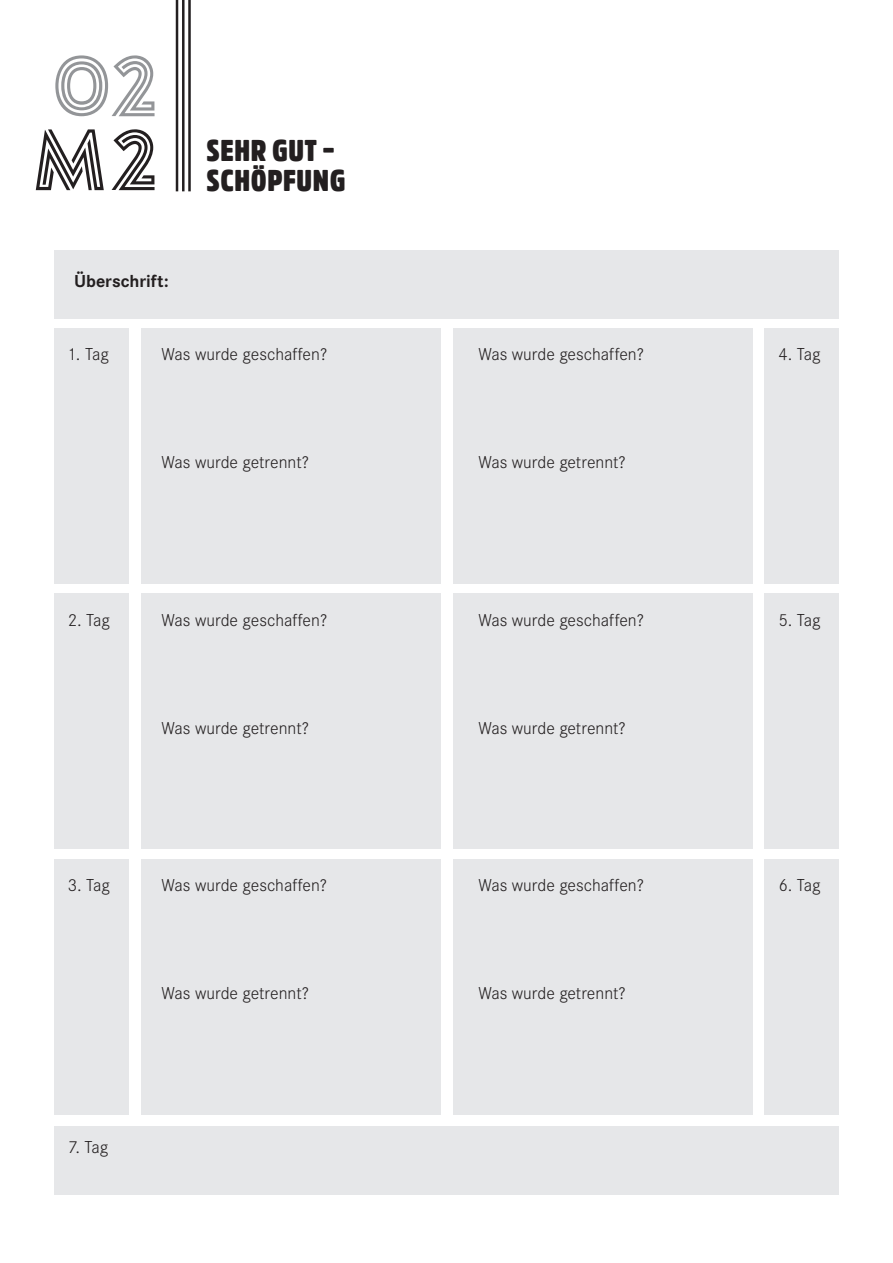
<style>
.page{position:relative;width:893px;height:1263px;background:#fff}
.page>*{position:absolute;margin:0;border:0;box-sizing:border-box;transform-origin:0 0}
.t1{font:86.7px "Argon";color:#939598}
.t2{font:86.7px "Argon";color:#231f20}
.t3{font:900 30px/30px "Amsi Pro Cond";letter-spacing:.02em;color:#231f20}
.t4{font:300 18px "Corporate S";color:#231f20}
.t5{font:700 18px "Corporate S";color:#231f20}
</style>
<div class="page">
<hr style="left:176px;top:0;width:2px;height:191px;background:#231f20">
<hr style="left:182px;top:0;width:3px;height:191px;background:#231f20">
<hr style="left:188px;top:0;width:3px;height:191px;background:#231f20">
<div style="left:54px;top:250px;width:785px;height:69px;background:#e6e7e9"></div>
<div style="left:54px;top:1126px;width:785px;height:69px;background:#e6e7e9"></div>
<div style="left:54px;top:329px;width:74px;height:255px;background:#e6e7e9"></div>
<div style="left:765px;top:329px;width:74px;height:255px;background:#e6e7e9"></div>
<div style="left:141px;top:329px;width:300px;height:255px;background:#e6e7e9"></div>
<div style="left:453px;top:329px;width:300px;height:255px;background:#e6e7e9"></div>
<div style="left:54px;top:594px;width:74px;height:255px;background:#e6e7e9"></div>
<div style="left:765px;top:594px;width:74px;height:255px;background:#e6e7e9"></div>
<div style="left:141px;top:594px;width:300px;height:255px;background:#e6e7e9"></div>
<div style="left:453px;top:594px;width:300px;height:255px;background:#e6e7e9"></div>
<div style="left:54px;top:859px;width:74px;height:255px;background:#e6e7e9"></div>
<div style="left:765px;top:859px;width:74px;height:255px;background:#e6e7e9"></div>
<div style="left:141px;top:859px;width:300px;height:255px;background:#e6e7e9"></div>
<div style="left:453px;top:859px;width:300px;height:255px;background:#e6e7e9"></div>
<h1 class="t1" style="left:51px;top:47px;width:110px">02</h1>
<h1 class="t2" style="left:36px;top:121px;width:126px">M2</h1>
<h2 class="t3" style="left:207px;top:134px;width:140px">SEHR GUT –<br>SCHÖPFUNG</h2>
<p class="t5" style="left:74px;top:268px;width:96px">Überschrift:</p>
<p class="t4" style="left:68px;top:344px;width:43px">1. Tag</p>
<p class="t4" style="left:162px;top:344px;width:167px">Was wurde geschaffen?</p>
<p class="t4" style="left:478px;top:344px;width:167px">Was wurde geschaffen?</p>
<p class="t4" style="left:778px;top:344px;width:44px">4. Tag</p>
<p class="t4" style="left:162px;top:452px;width:149px">Was wurde getrennt?</p>
<p class="t4" style="left:478px;top:452px;width:149px">Was wurde getrennt?</p>
<p class="t4" style="left:68px;top:609px;width:44px">2. Tag</p>
<p class="t4" style="left:162px;top:609px;width:167px">Was wurde geschaffen?</p>
<p class="t4" style="left:478px;top:609px;width:167px">Was wurde geschaffen?</p>
<p class="t4" style="left:778px;top:609px;width:44px">5. Tag</p>
<p class="t4" style="left:162px;top:717px;width:149px">Was wurde getrennt?</p>
<p class="t4" style="left:478px;top:717px;width:149px">Was wurde getrennt?</p>
<p class="t4" style="left:68px;top:874px;width:44px">3. Tag</p>
<p class="t4" style="left:162px;top:875px;width:167px">Was wurde geschaffen?</p>
<p class="t4" style="left:778px;top:875px;width:44px">6. Tag</p>
<p class="t4" style="left:478px;top:875px;width:167px">Was wurde geschaffen?</p>
<p class="t4" style="left:162px;top:983px;width:149px">Was wurde getrennt?</p>
<p class="t4" style="left:478px;top:983px;width:149px">Was wurde getrennt?</p>
<p class="t4" style="left:68px;top:1137px;width:42px">7. Tag</p>
</div>
